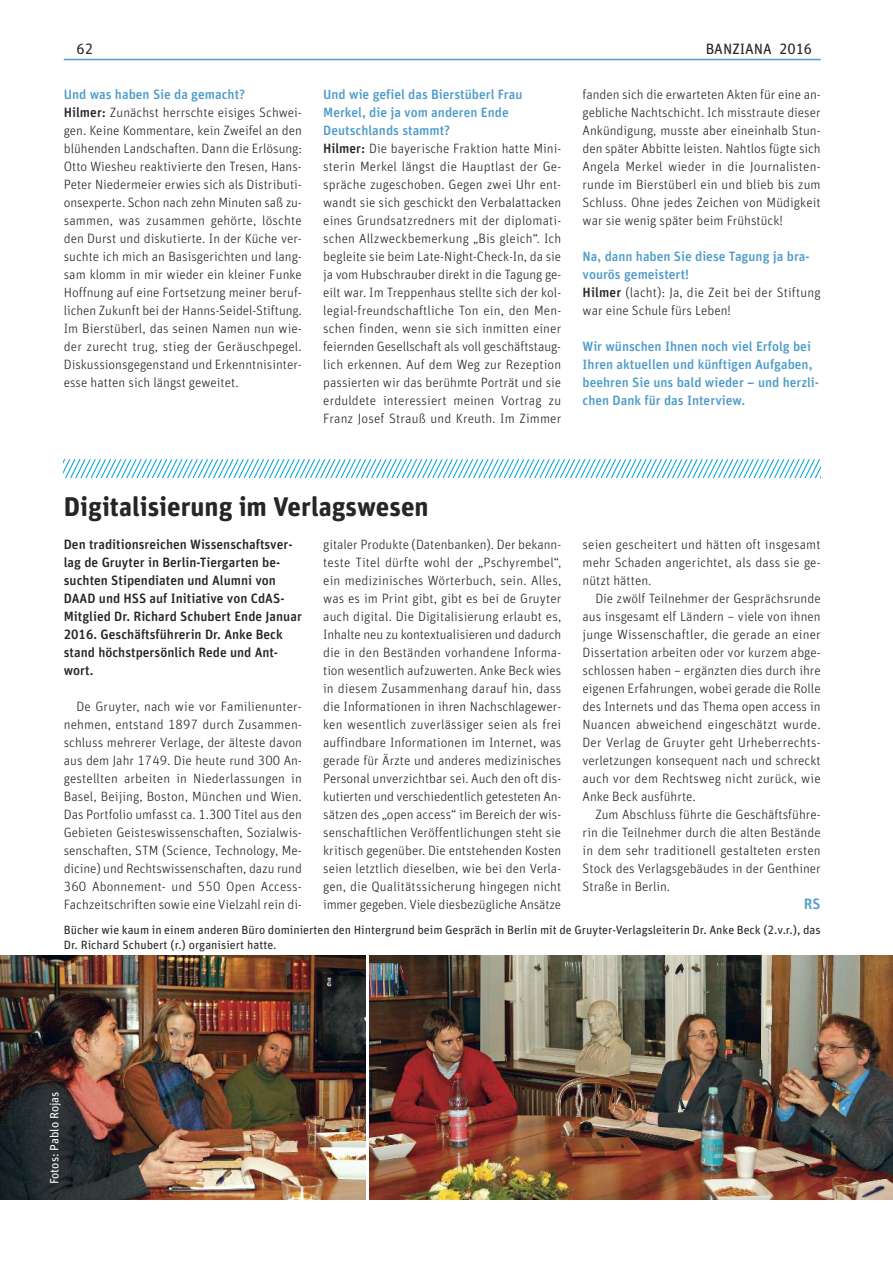
<style>
.page{position:relative;width:893px;height:1263px;background:#fff}
.page>*{position:absolute;margin:0;border:0;box-sizing:border-box;transform-origin:0 0}
.t1{font:700 27px "Unit Rounded Offc";color:#272627}
.t2{font:15px "Unit Rounded Offc";color:#272627}
.t3{font:500 15px "Unit Rounded Offc";color:#4f9ccb}
.t4{font:300 13.5px/18px "Unit Rounded Offc";color:#272627;text-align:justify}
.t5{font:500 13.5px/18px "Unit Rounded Offc";color:#272627}
.t6{font:500 13.5px/18px "Unit Rounded Offc";color:#4f9ccb}
.t7{font:12px/14.4px "Unit Rounded Offc";color:#272627}
.t8{font:12px "Unit Rounded Offc";color:#fff}
.s1{font-weight:500;color:#4f9ccb}
.s2{font-weight:500}
</style>
<div class="page">
<hr style="left:64px;top:59px;width:757px;height:1px;background:#4f9ccb">
<img style="left:0;top:956px;width:366px;height:243px">
<img style="left:369px;top:956px;width:523px;height:243px">
<svg style="left:64px;top:459px;width:757px;height:18px"></svg>
<p class="t2" style="left:77px;top:40px;width:18px">62</p>
<p class="t2" style="left:706px;top:40px;width:108px">BANZIANA 2016</p>
<p class="t4" style="left:64px;top:85px;width:240px;text-align:left"><span class="s1">Und was haben Sie da gemacht?<br></span><span class="s2">Hilmer:</span> Zunächst herrschte eisiges Schwei&shy;gen. Keine Kommentare, kein Zweifel an den blühenden Landschaften. Dann die Erlösung:<br>Otto Wiesheu reaktivierte den Tresen, Hans-Peter Niedermeier erwies sich als Distributi&shy;onsexperte. Schon nach zehn Minuten saß zu&shy;sammen, was zusammen gehörte, löschte den Durst und diskutierte. In der Küche ver&shy;suchte ich mich an Basisgerichten und lang&shy;sam klomm in mir wieder ein kleiner Funke Hoffnung auf eine Fortsetzung meiner beruf&shy;lichen Zukunft bei der Hanns-Seidel-Stiftung.<br>Im Bierstüberl, das seinen Namen nun wie&shy;der zurecht trug, stieg der Geräuschpegel.<br>Diskussionsgegenstand und Erkenntnisinter&shy;esse hatten sich längst geweitet.</p>
<p class="t4" style="left:323px;top:85px;width:240px;text-align:left"><span class="s1">Und wie gefiel das Bierstüberl Frau Merkel, die ja vom anderen Ende Deutschlands stammt?<br></span><span class="s2">Hilmer:</span> Die bayerische Fraktion hatte Mini&shy;sterin Merkel längst die Hauptlast der Ge&shy;spräche zugeschoben. Gegen zwei Uhr ent&shy;wandt sie sich geschickt den Verbalattacken eines Grundsatzredners mit der diplomati&shy;schen Allzweckbemerkung „Bis gleich“. Ich begleite sie beim Late-Night-Check-In, da sie ja vom Hubschrauber direkt in die Tagung ge&shy;eilt war. Im Treppenhaus stellte sich der kol&shy;legial-freundschaftliche Ton ein, den Men&shy;schen finden, wenn sie sich inmitten einer feiernden Gesellschaft als voll geschäftstaug&shy;lich erkennen. Auf dem Weg zur Rezeption passierten wir das berühmte Porträt und sie erduldete interessiert meinen Vortrag zu Franz Josef Strauß und Kreuth. Im Zimmer</p>
<p class="t4" style="left:583px;top:85px;width:240px">fanden sich die erwarteten Akten für eine an&shy;gebliche Nachtschicht. Ich misstraute dieser Ankündigung, musste aber eineinhalb Stun&shy;den später Abbitte leisten. Nahtlos fügte sich Angela Merkel wieder in die Journalisten&shy;runde im Bierstüberl ein und blieb bis zum Schluss. Ohne jedes Zeichen von Müdigkeit war sie wenig später beim Frühstück!</p>
<p class="t4" style="left:583px;top:247px;width:240px;text-align:left"><span class="s1">Na, dann haben Sie diese Tagung ja bra&shy;vourös gemeistert!<br></span><span class="s2">Hilmer</span> (lacht): Ja, die Zeit bei der Stiftung war eine Schule fürs Leben!</p>
<p class="t6" style="left:583px;top:337px;width:238px">Wir wünschen Ihnen noch viel Erfolg bei Ihren aktuellen und künftigen Aufgaben, beehren Sie uns bald wieder – und herzli&shy;chen Dank für das Interview.</p>
<h1 class="t1" style="left:64px;top:490px;width:366px">Digitalisierung im Verlagswesen</h1>
<p class="t5" style="left:64px;top:535px;width:240px">Den traditionsreichen Wissenschaftsver&shy;lag de Gruyter in Berlin-Tiergarten be&shy;suchten Stipendiaten und Alumni von DAAD und HSS auf Initiative von CdAS-Mitglied Dr. Richard Schubert Ende Januar 2016. Geschäftsführerin Dr. Anke Beck stand höchstpersönlich Rede und Ant&shy;wort.</p>
<p class="t4" style="left:64px;top:697px;width:240px;text-indent:13px">De Gruyter, nach wie vor Familienunter&shy;nehmen, entstand 1897 durch Zusammen&shy;schluss mehrerer Verlage, der älteste davon aus dem Jahr 1749. Die heute rund 300 An&shy;gestellten arbeiten in Niederlassungen in Basel, Beijing, Boston, München und Wien.<br>Das Portfolio umfasst ca. 1.300 Titel aus den Gebieten Geisteswissenschaften, Sozialwis&shy;senschaften, STM (Science, Technology, Me&shy;dicine) und Rechtswissenschaften, dazu rund 360 Abonnement- und 550 Open Access-Fachzeitschriften sowie eine Vielzahl rein di-</p>
<p class="t4" style="left:323px;top:535px;width:240px">gitaler Produkte (Datenbanken). Der bekann&shy;teste Titel dürfte wohl der „Pschyrembel“, ein medizinisches Wörterbuch, sein. Alles, was es im Print gibt, gibt es bei de Gruyter auch digital. Die Digitalisierung erlaubt es, Inhalte neu zu kontextualisieren und dadurch die in den Beständen vorhandene Informa&shy;tion wesentlich aufzuwerten. Anke Beck wies in diesem Zusammenhang darauf hin, dass die Informationen in ihren Nachschlagewer&shy;ken wesentlich zuverlässiger seien als frei auffindbare Informationen im Internet, was gerade für Ärzte und anderes medizinisches Personal unverzichtbar sei. Auch den oft dis&shy;kutierten und verschiedentlich getesteten An&shy;sätzen des „open access“ im Bereich der wis&shy;senschaftlichen Veröffentlichungen steht sie kritisch gegenüber. Die entstehenden Kosten seien letztlich dieselben, wie bei den Verla&shy;gen, die Qualitätssicherung hingegen nicht immer gegeben. Viele diesbezügliche Ansätze</p>
<p class="t4" style="left:583px;top:535px;width:240px">seien gescheitert und hätten oft insgesamt mehr Schaden angerichtet, als dass sie ge&shy;nützt hätten.</p>
<p class="t4" style="left:583px;top:589px;width:240px;text-indent:13px">Die zwölf Teilnehmer der Gesprächsrunde aus insgesamt elf Ländern – viele von ihnen junge Wissenschaftler, die gerade an einer Dissertation arbeiten oder vor kurzem abge&shy;schlossen haben – ergänzten dies durch ihre eigenen Erfahrungen, wobei gerade die Rolle des Internets und das Thema open access in Nuancen abweichend eingeschätzt wurde.<br>Der Verlag de Gruyter geht Urheberrechts&shy;verletzungen konsequent nach und schreckt auch vor dem Rechtsweg nicht zurück, wie Anke Beck ausführte.</p>
<p class="t4" style="left:583px;top:805px;width:240px;text-indent:13px">Zum Abschluss führte die Geschäftsführe&shy;rin die Teilnehmer durch die alten Bestände in dem sehr traditionell gestalteten ersten Stock des Verlagsgebäudes in der Genthiner Straße in Berlin.</p>
<p class="t3" style="left:804px;top:895px;width:18px">RS</p>
<p class="t7" style="left:64px;top:923px;width:758px">Bücher wie kaum in einem anderen Büro dominierten den Hintergrund beim Gespräch in Berlin mit de Gruyter-Verlagsleiterin Dr. Anke Beck (2.v.r.), das<br>Dr. Richard Schubert (r.) organisiert hatte.</p>
<p class="t8" style="left:47px;top:1184px;width:94px;rotate:-90deg">Fotos: Pablo Rojas</p>
</div>
